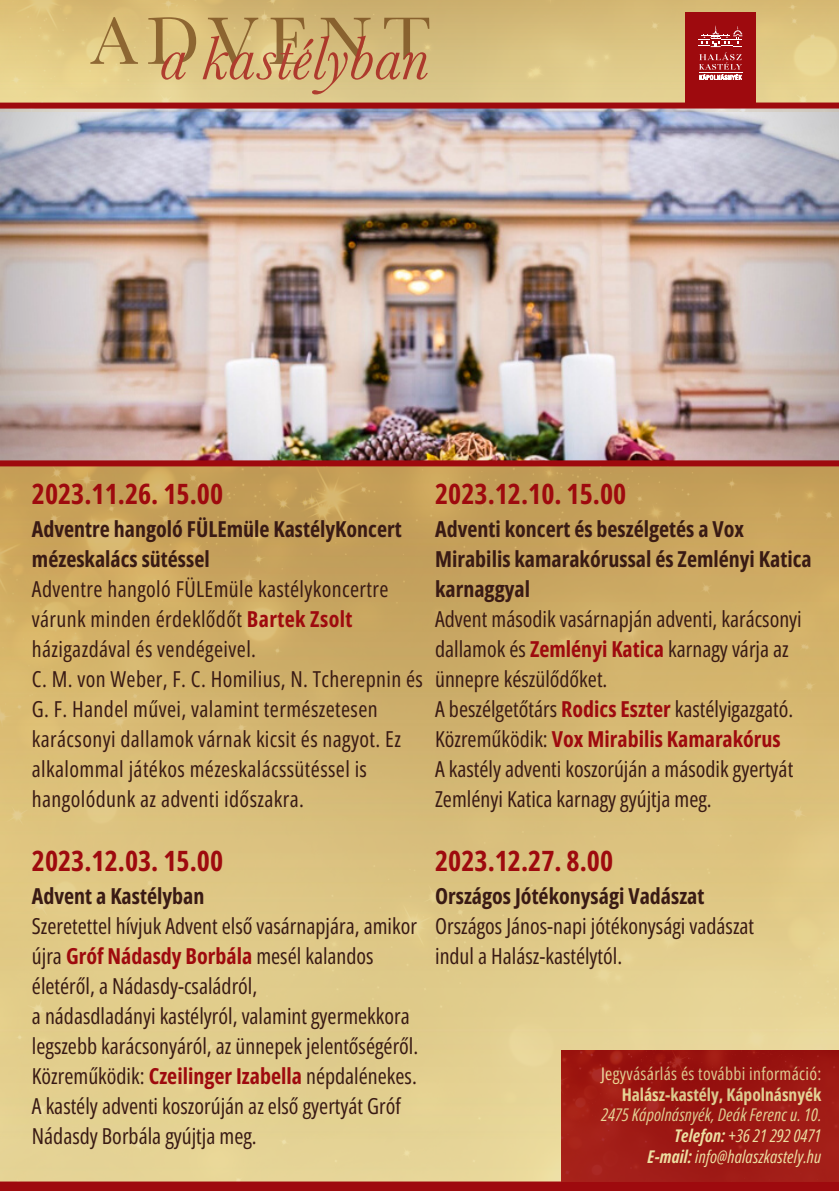
<style>
.page{position:relative;width:839px;height:1191px;background:#fff}
.page>*{position:absolute;margin:0;border:0;box-sizing:border-box;transform-origin:0 0}
.t1{font:700 28px "Open Sans Condensed";color:#9e0a0e}
.t2{font:22px/30px "Open Sans Condensed";color:#391a14}
.t3{font:22px/30px "Open Sans Condensed";letter-spacing:.02em;color:#391a14}
.t4{font:700 22px/30px "Open Sans Condensed";color:#391a14}
.t5{font:700 22px "Open Sans Condensed";color:#9e0a0e}
.t6{font:italic 17.6px "Open Sans Condensed";letter-spacing:.01em;color:#eddfa2}
.t7{font:17.6px "Open Sans Condensed";letter-spacing:.02em;color:#eddfa2}
.t8{font:700 17.6px "Open Sans Condensed";color:#eddfa2}
.s1{font-weight:700;color:#9e0a0e}
.s2{font-weight:400;color:#391a14}
.s3{font-weight:700}
</style>
<div class="page">
<img style="left:0;top:111px;width:838px;height:349px">
<img style="left:0;top:0;width:838px;height:111px">
<svg style="left:90px;top:17px;width:48px;height:47px;background:#cfb370"></svg>
<svg style="left:148px;top:17px;width:48px;height:63px;background:#caa76b"></svg>
<svg style="left:202px;top:18px;width:227px;height:76px;background:#cba76f"></svg>
<img style="left:0;top:467px;width:838px;height:715px">
<div style="left:0;top:460px;width:838px;height:6px;background:#9e0a0e"></div>
<div style="left:0;top:103px;width:838px;height:6px;background:#9e0a0e"></div>
<div style="left:685px;top:12px;width:70px;height:83px;background:#9e0a0e"></div>
<svg style="left:698px;top:26px;width:44px;height:54px"></svg>
<hr style="left:699px;top:72px;width:43px;height:1px;background:#fff">
<svg style="left:755px;top:95px;width:4px;height:4px"></svg>
<div style="left:685px;top:93px;width:70px;height:13px;background:#9e0a0e"></div>
<div style="left:0;top:1182px;width:838px;height:9px;background:#9e0a0e"></div>
<div style="left:561px;top:1051px;width:277px;height:133px;background:linear-gradient(to right,#a4201a,#a11d17)"></div>
<img style="left:561px;top:1051px;width:277px;height:130px">
<p class="t1" style="left:32px;top:475px;width:193px">2023.11.26. 15.00</p>
<p class="t4" style="left:32px;top:514px;width:371px">Adventre hangoló FÜLEmüle KastélyKoncert mézeskalács sütéssel</p>
<p class="t3" style="left:32px;top:574px;width:358px">Adventre hangoló FÜLEmüle kastélykoncertre várunk minden érdeklődőt <span class="s1">Bartek Zsolt </span>házigazdával és vendégeivel.</p>
<p class="t3" style="left:32px;top:664px;width:392px">C. M. von Weber, F. C. Homilius, N. Tcherepnin és G. F. Handel művei, valamint természetesen karácsonyi dallamok várnak kicsit és nagyot. Ez alkalommal játékos mézeskalácssütéssel is hangolódunk az adventi időszakra.</p>
<p class="t1" style="left:32px;top:841px;width:193px">2023.12.03. 15.00</p>
<p class="t4" style="left:32px;top:880px;width:174px">Advent a Kastélyban</p>
<p class="t2" style="left:32px;top:910px;width:386px">Szeretettel hívjuk Advent első vasárnapjára, amikor újra <span class="s1">Gróf Nádasdy Borbála</span> mesél kalandos életéről, a Nádasdy-családról,</p>
<p class="t2" style="left:32px;top:1000px;width:388px">a nádasdladányi kastélyról, valamint gyermekkora legszebb karácsonyáról, az ünnepek jelentőségéről.</p>
<p class="t2" style="left:32px;top:1060px;width:386px">Közreműködik: <span class="s1">Czeilinger Izabella</span> népdalénekes.</p>
<p class="t2" style="left:32px;top:1090px;width:370px">A kastély adventi koszorúján az első gyertyát Gróf<br>Nádasdy Borbála gyújtja meg.</p>
<p class="t1" style="left:435px;top:475px;width:193px">2023.12.10. 15.00</p>
<p class="t4" style="left:435px;top:514px;width:378px">Adventi koncert és beszélgetés a Vox<br>Mirabilis kamarakórussal és Zemlényi Katica karnaggyal</p>
<p class="t2" style="left:435px;top:604px;width:368px">Advent második vasárnapján adventi, karácsonyi dallamok és <span class="s1">Zemlényi Katica</span> karnagy várja az ünnepre készülődőket.</p>
<p class="t2" style="left:435px;top:694px;width:359px">A beszélgetőtárs <span class="s1">Rodics Eszter</span> kastélyigazgató.</p>
<p class="t5" style="left:435px;top:724px;width:347px"><span class="s2">Közreműködik:</span> Vox Mirabilis Kamarakórus</p>
<p class="t2" style="left:435px;top:754px;width:359px">A kastély adventi koszorúján a második gyertyát<br>Zemlényi Katica karnagy gyújtja meg.</p>
<p class="t1" style="left:435px;top:841px;width:179px">2023.12.27. 8.00</p>
<p class="t4" style="left:435px;top:880px;width:271px">Országos Jótékonysági Vadászat</p>
<p class="t2" style="left:435px;top:910px;width:320px">Országos János-napi jótékonysági vadászat indul a Halász-kastélytól.</p>
<p class="t7" style="left:601px;top:1062px;width:222px">Jegyvásárlás és további információ:</p>
<p class="t8" style="left:621px;top:1082px;width:201px">Halász-kastély, Kápolnásnyék</p>
<p class="t6" style="left:601px;top:1102px;width:221px">2475 Kápolnásnyék, Deák Ferenc u. 10.</p>
<p class="t6" style="left:674px;top:1123px;width:148px"><span class="s3">Telefon:</span> +36 21 292 0471</p>
<p class="t6" style="left:647px;top:1144px;width:175px"><span class="s3">E-mail:</span> info@halaszkastely.hu</p>
</div>
